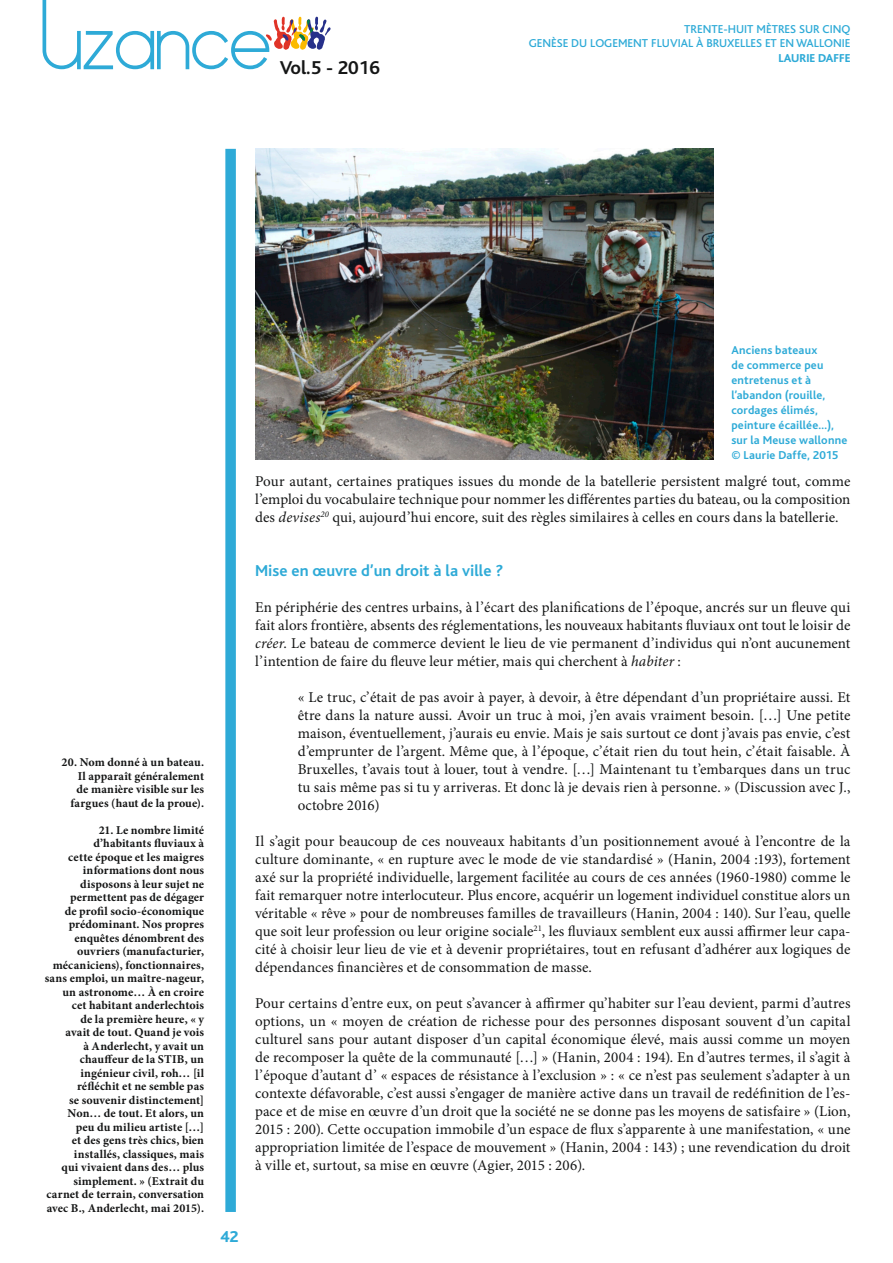
<style>
.page{position:relative;width:893px;height:1263px;background:#fff}
.page>*{position:absolute;margin:0;border:0;box-sizing:border-box;transform-origin:0 0}
.t1{font:700 19.5px "Bliss";color:#151616}
.t2{font:700 16.5px "Bliss";color:#2eaad7}
.t3{font:800 16.5px "Bliss";color:#2eaad7}
.t4{font:15px/18px "Minion Pro";letter-spacing:.005em;color:#151616;text-align:justify}
.t5{font:700 12px/13.5px "Minion Pro";letter-spacing:.01em;color:#151616;text-align:right}
.t6{font:700 12px/15px "Bliss";letter-spacing:.015em;color:#2eaad7}
.t7{font:500 12px/14.4px "Bliss";color:#2eaad7;text-align:right}
.t8{font:800 12px "Bliss";color:#2eaad7}
.s1{font-style:italic}
</style>
<div class="page">
<div style="left:225px;top:149px;width:11px;height:1063px;background:#2eaad7"></div>
<svg style="left:43px;top:0;width:288px;height:69px"></svg>
<img style="left:255px;top:149px;width:459px;height:310px">
<h1 class="t1" style="left:280px;top:58px;width:102px">Vol.5 - 2016</h1>
<p class="t7" style="left:529px;top:22px;width:323px">TRENTE-HUIT MÈTRES SUR CINQ<br>GENÈSE DU LOGEMENT FLUVIAL À BRUXELLES ET EN WALLONIE</p>
<p class="t8" style="left:778px;top:51px;width:73px">LAURIE DAFFE</p>
<p class="t5" style="left:62px;top:756px;width:144px">20. Nom donné à un bateau.<br>Il apparaît généralement<br>de manière visible sur les fargues (haut de la proue).</p>
<p class="t5" style="left:45px;top:823px;width:161px">21. Le nombre limité d’habitants fluviaux à<br>cette époque et les maigres informations dont nous disposons à leur sujet ne permettent pas de dégager<br>de profil socio-économique prédominant. Nos propres enquêtes dénombrent des ouvriers (manufacturier, mécaniciens), fonctionnaires, sans emploi, un maître-nageur, un astronome… À en croire cet habitant anderlechtois<br>de la première heure, « y<br>avait de tout. Quand je vois<br>à Anderlecht, y avait un chauffeur de la STIB, un ingénieur civil, roh… [il réfléchit et ne semble pas<br>se souvenir distinctement]<br>Non… de tout. Et alors, un<br>peu du milieu artiste […]<br>et des gens très chics, bien installés, classiques, mais<br>qui vivaient dans des… plus simplement. » (Extrait du carnet de terrain, conversation avec B., Anderlecht, mai 2015).</p>
<p class="t3" style="left:221px;top:1228px;width:20px">42</p>
<p class="t6" style="left:731px;top:343px;width:117px">Anciens bateaux<br>de commerce peu entretenus et à l’abandon (rouille, cordages élimés, peinture écaillée…), sur la Meuse wallonne © Laurie Daffe, 2015</p>
<p class="t4" style="left:255px;top:472px;width:597px">Pour autant, certaines pratiques issues du monde de la batellerie persistent malgré tout, comme l’emploi du vocabulaire technique pour nommer les différentes parties du bateau, ou la composition des <span class="s1">devises</span><sup>20</sup> qui, aujourd’hui encore, suit des règles similaires à celles en cours dans la batellerie.</p>
<p class="t2" style="left:255px;top:562px;width:250px">Mise en œuvre d’un droit à la ville ?</p>
<p class="t4" style="left:255px;top:598px;width:597px">En périphérie des centres urbains, à l’écart des planifications de l’époque, ancrés sur un fleuve qui fait alors frontière, absents des réglementations, les nouveaux habitants fluviaux ont tout le loisir de <span class="s1">créer</span>. Le bateau de commerce devient le lieu de vie permanent d’individus qui n’ont aucunement l’intention de faire du fleuve leur métier, mais qui cherchent à <span class="s1">habiter</span> :</p>
<p class="t4" style="left:298px;top:688px;width:554px">« Le truc, c’était de pas avoir à payer, à devoir, à être dépendant d’un propriétaire aussi. Et être dans la nature aussi. Avoir un truc à moi, j’en avais vraiment besoin. […] Une petite maison, éventuellement, j’aurais eu envie. Mais je sais surtout ce dont j’avais pas envie, c’est d’emprunter de l’argent. Même que, à l’époque, c’était rien du tout hein, c’était faisable. À Bruxelles, t’avais tout à louer, tout à vendre. […] Maintenant tu t’embarques dans un truc tu sais même pas si tu y arriveras. Et donc là je devais rien à personne. » (Discussion avec J<span class="s1">.</span>, octobre 2016)</p>
<p class="t4" style="left:255px;top:832px;width:597px">Il s’agit pour beaucoup de ces nouveaux habitants d’un positionnement avoué à l’encontre de la culture dominante, « en rupture avec le mode de vie standardisé » (Hanin, 2004 :193), fortement axé sur la propriété individuelle, largement facilitée au cours de ces années (1960-1980) comme le fait remarquer notre interlocuteur. Plus encore, acquérir un logement individuel constitue alors un véritable « rêve » pour de nombreuses familles de travailleurs (Hanin, 2004 : 140). Sur l’eau, quelle que soit leur profession ou leur origine sociale<sup>21</sup>, les fluviaux semblent eux aussi affirmer leur capa&shy;cité à choisir leur lieu de vie et à devenir propriétaires, tout en refusant d’adhérer aux logiques de dépendances financières et de consommation de masse.</p>
<p class="t4" style="left:255px;top:994px;width:597px">Pour certains d’entre eux, on peut s’avancer à affirmer qu’habiter sur l’eau devient, parmi d’autres options, un « moyen de création de richesse pour des personnes disposant souvent d’un capital culturel sans pour autant disposer d’un capital économique élevé, mais aussi comme un moyen de recomposer la quête de la communauté […] » (Hanin, 2004 : 194). En d’autres termes, il s’agit à l’époque d’autant d’ « espaces de résistance à l’exclusion » : « ce n’est pas seulement s’adapter à un contexte défavorable, c’est aussi s’engager de manière active dans un travail de redéfinition de l’es&shy;pace et de mise en œuvre d’un droit que la société ne se donne pas les moyens de satisfaire » (Lion, 2015 : 200). Cette occupation immobile d’un espace de flux s’apparente à une manifestation, « une appropriation limitée de l’espace de mouvement » (Hanin, 2004 : 143) ; une revendication du droit à ville et, surtout, sa mise en œuvre (Agier, 2015 : 206).</p>
</div>
